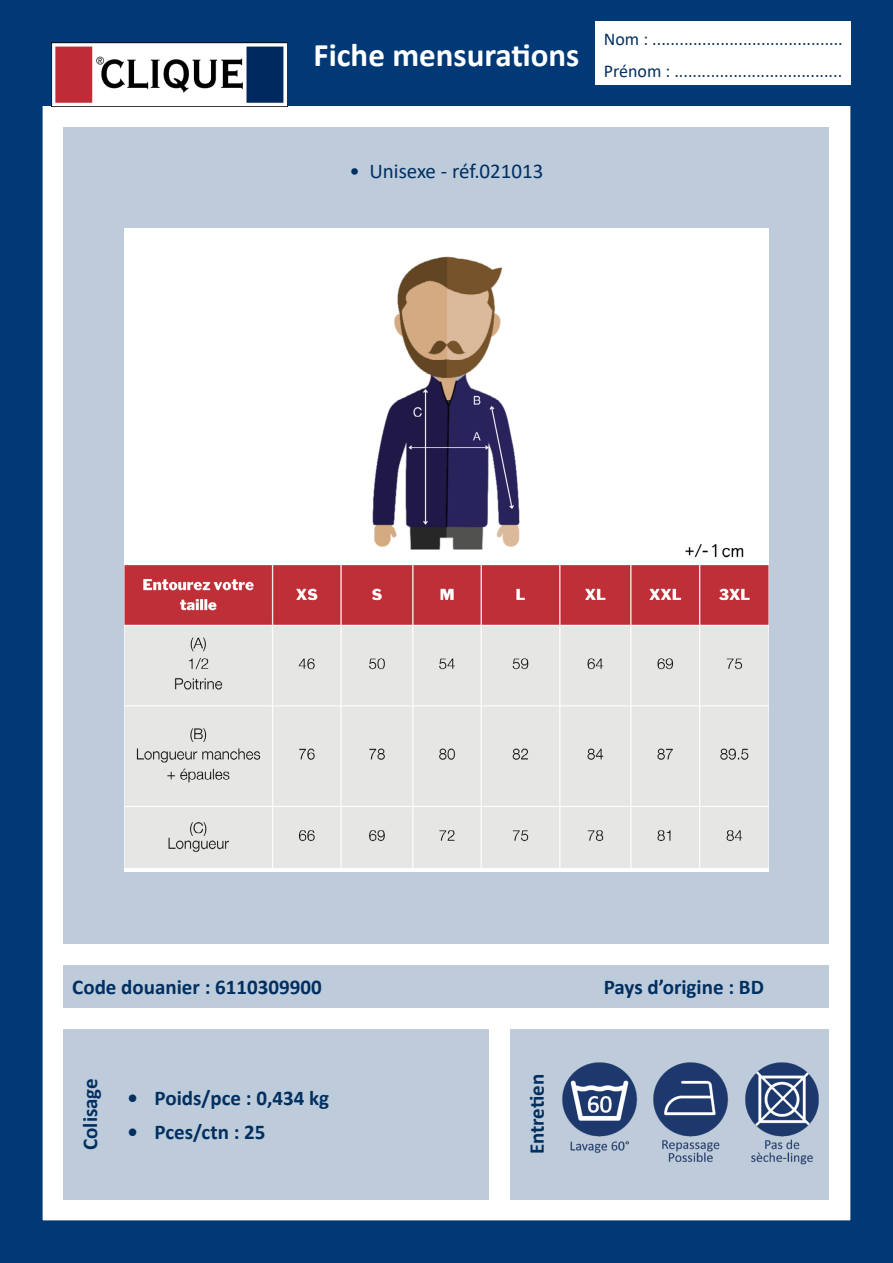
<style>
.page{position:relative;width:893px;height:1263px;background:#fff}
.page>*{position:absolute;margin:0;border:0;box-sizing:border-box;transform-origin:0 0}
.t1{font:700 33px "Calibri";color:#fff}
.t2{font:700 21px "Calibri";color:#002f60}
.t3{font:21px "Calibri";color:#002f60}
.t4{font:18px/32px "Calibri";color:#002f60}
</style>
<div class="page">
<div style="left:0;top:0;width:893px;height:1263px;border:43px solid #003976"></div>
<div style="left:34px;top:43px;width:829px;height:63px;background:#003976"></div>
<img style="left:51px;top:43px;width:237px;height:63px">
<div style="left:595px;top:21px;width:255px;height:64px;background:#fff"></div>
<div style="left:64px;top:965px;width:765px;height:43px;background:#bdcbdb"></div>
<div style="left:64px;top:1029px;width:425px;height:170px;background:#bdcbdb"></div>
<div style="left:510px;top:1029px;width:319px;height:170px;background:#bdcbdb"></div>
<div style="left:64px;top:128px;width:765px;height:816px;background:#bdcbdb"></div>
<img style="left:653px;top:1062px;width:75px;height:100px">
<img style="left:562px;top:1062px;width:75px;height:91px">
<img style="left:745px;top:1062px;width:74px;height:103px">
<img style="left:125px;top:228px;width:643px;height:643px">
<h1 class="t1" style="left:314px;top:31px;width:267px">Fiche mensurations</h1>
<p class="t4" style="left:604px;top:23px;width:240px">Nom : ..........................................<br>Prénom : .....................................</p>
<p class="t3" style="left:349px;top:156px;width:196px">• Unisexe - réf.021013</p>
<p class="t2" style="left:72px;top:973px;width:251px">Code douanier : 6110309900</p>
<p class="t2" style="left:75px;top:1150px;width:73px;rotate:-90deg">Colisage</p>
<p class="t2" style="left:522px;top:1154px;width:82px;rotate:-90deg">Entretien</p>
<p class="t2" style="left:128px;top:1083px;width:203px">• Poids/pce : 0,434 kg</p>
<p class="t2" style="left:128px;top:1117px;width:139px">• Pces/ctn : 25</p>
<p class="t2" style="left:604px;top:973px;width:162px">Pays d’origine : BD</p>
</div>
